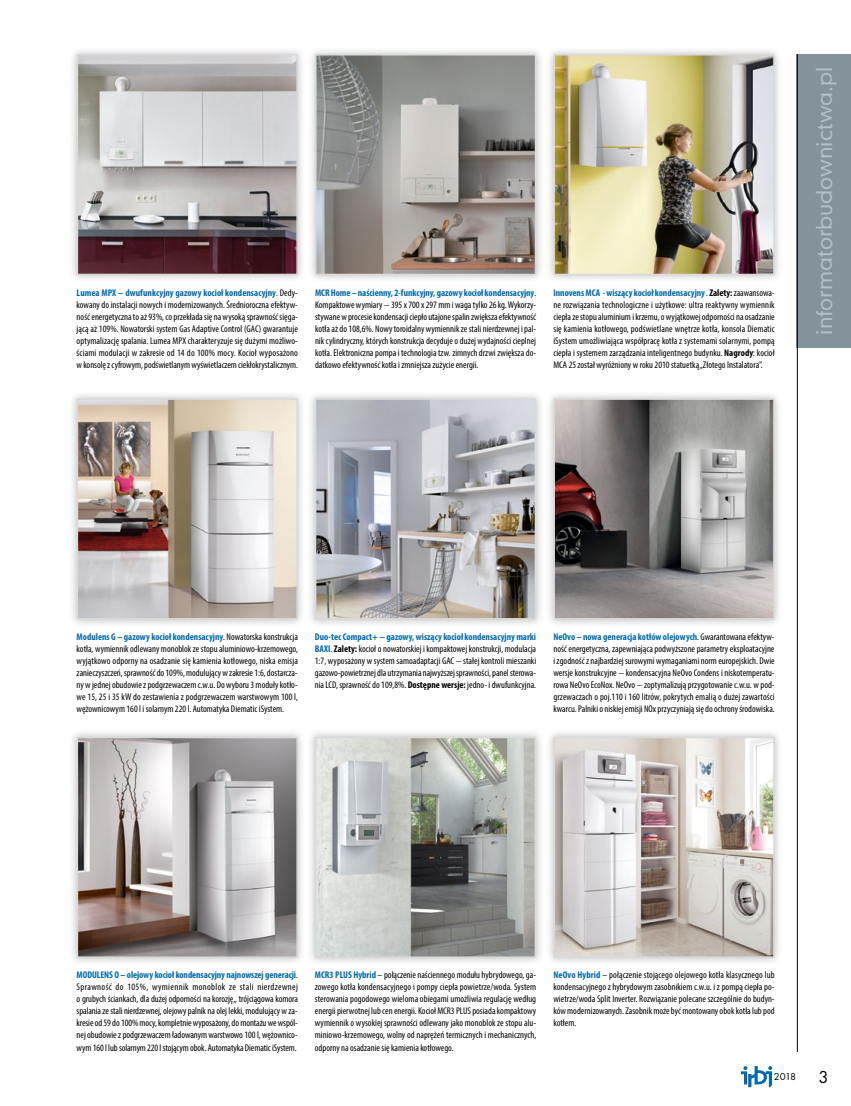
<style>
.page{position:relative;width:851px;height:1106px;background:#fff}
.page>*{position:absolute;margin:0;border:0;box-sizing:border-box;transform-origin:0 0}
.t1{font:21px "Geometric 706 Md EU";color:#b3bec5}
.t2{font:10.5px "Futura TEE";color:#000}
.galeria{font:condensed 9.75px/12px "Myriad Pro";color:#000;text-align:justify}
.s1{font-weight:700;color:#0069aa}
.s2{font-weight:700}
.s3{font-size:18px}
</style>
<div class="page">
<div style="left:796px;top:54px;width:54px;height:293px;background:#83929b"></div>
<hr style="left:796px;top:54px;width:1px;height:998px;background:#000">
<svg style="left:741px;top:1066px;width:31px;height:21px"></svg>
<div style="left:68px;top:45px;width:238px;height:239px;background:#000;opacity:.25"></div>
<img style="left:80px;top:57px;width:215px;height:215px">
<div style="left:77px;top:54px;width:221px;height:221px;border:2px solid #dadada"></div>
<div style="left:306px;top:45px;width:239px;height:239px;background:#000;opacity:.25"></div>
<img style="left:318px;top:57px;width:215px;height:215px">
<div style="left:315px;top:54px;width:221px;height:221px;border:2px solid #dadada"></div>
<div style="left:306px;top:389px;width:238px;height:239px;background:#000;opacity:.25"></div>
<img style="left:318px;top:401px;width:215px;height:215px">
<div style="left:315px;top:398px;width:221px;height:221px;border:2px solid #dadada"></div>
<div style="left:544px;top:389px;width:239px;height:239px;background:#000;opacity:.25"></div>
<img style="left:556px;top:401px;width:215px;height:215px">
<div style="left:553px;top:398px;width:221px;height:221px;border:2px solid #dadada"></div>
<div style="left:544px;top:45px;width:239px;height:239px;background:#000;opacity:.25"></div>
<img style="left:556px;top:57px;width:215px;height:215px">
<div style="left:553px;top:54px;width:221px;height:221px;border:2px solid #dadada"></div>
<div style="left:544px;top:728px;width:239px;height:238px;background:#000;opacity:.25"></div>
<img style="left:556px;top:739px;width:215px;height:216px">
<div style="left:553px;top:736px;width:221px;height:222px;border:2px solid #dadada"></div>
<div style="left:68px;top:389px;width:238px;height:239px;background:#000;opacity:.25"></div>
<img style="left:80px;top:401px;width:215px;height:215px">
<div style="left:77px;top:398px;width:221px;height:221px;border:2px solid #dadada"></div>
<div style="left:68px;top:728px;width:238px;height:238px;background:#000;opacity:.25"></div>
<img style="left:80px;top:739px;width:215px;height:216px">
<div style="left:77px;top:736px;width:221px;height:222px;border:2px solid #dadada"></div>
<div style="left:306px;top:728px;width:238px;height:238px;background:#000;opacity:.25"></div>
<img style="left:318px;top:739px;width:215px;height:216px">
<div style="left:315px;top:736px;width:221px;height:222px;border:2px solid #dadada"></div>
<p class="galeria" style="left:77px;top:286px;width:223px"><span class="s1">Lumea MPX − dwufunkcyjny gazowy kocioł kondensacyjny</span>. Dedy&shy;kowany do instalacji nowych i modernizowanych. Średnioroczna efektyw&shy;ność energetyczna to aż 93%, co przekłada się na wysoką sprawność sięga&shy;jącą aż 109%. Nowatorski system Gas Adaptive Control (GAC) gwarantuje optymalizację spalania. Lumea MPX charakteryzuje się dużymi możliwo&shy;ściami modulacji w zakresie od 14 do 100% mocy. Kocioł wyposażono w konsolę z cyfrowym, podświetlanym wyświetlaczem ciekłokrystalicznym.</p>
<p class="galeria" style="left:315px;top:286px;width:223px"><span class="s1">MCR Home – naścienny, 2-funkcyjny, gazowy kocioł kondensacyjny</span>.<br>Kompaktowe wymiary − 395 x 700 x 297 mm i waga tylko 26 kg. Wykorzy&shy;stywane w procesie kondensacji ciepło utajone spalin zwiększa efektywność kotła aż do 108,6%. Nowy toroidalny wymiennik ze stali nierdzewnej i pal&shy;nik cylindryczny, których konstrukcja decyduje o dużej wydajności cieplnej kotła. Elektroniczna pompa i technologia tzw. zimnych drzwi zwiększa do&shy;datkowo efektywność kotła i zmniejsza zużycie energii.</p>
<p class="galeria" style="left:553px;top:286px;width:223px"><span class="s1">Innovens MCA - wiszący kocioł kondensacyjny</span> . <span class="s2">Zalety:</span> zaawansowa&shy;ne rozwiązania technologiczne i użytkowe: ultra reaktywny wymiennik ciepła ze stopu aluminium i krzemu, o wyjątkowej odporności na osadzanie się kamienia kotłowego, podświetlane wnętrze kotła, konsola Diematic iSystem umożliwiająca współpracę kotła z systemami solarnymi, pompą ciepła i systemem zarządzania inteligentnego budynku. <span class="s2">Nagrody</span>: kocioł MCA 25 został wyróżniony w roku 2010 statuetką „Złotego Instalatora”.</p>
<h1 class="t1" style="left:810px;top:335px;width:269px;rotate:-90deg">informatorbudownictwa.pl</h1>
<p class="galeria" style="left:77px;top:630px;width:223px"><span class="s1">Modulens G – gazowy kocioł kondensacyjny</span>. Nowatorska konstrukcja kotła, wymiennik odlewany monoblok ze stopu aluminiowo-krzemowego, wyjątkowo odporny na osadzanie się kamienia kotłowego, niska emisja zanieczyszczeń, sprawność do 109%, modulujący w zakresie 1:6, dostarcza&shy;ny w jednej obudowie z podgrzewaczem c.w.u. Do wyboru 3 moduły kotło&shy;we 15, 25 i 35 kW do zestawienia z podgrzewaczem warstwowym 100 l, wężownicowym 160 l i solarnym 220 l. Automatyka Diematic iSystem.</p>
<p class="galeria" style="left:315px;top:630px;width:223px"><span class="s1">Duo-tec Compact+ − gazowy, wiszący kocioł kondensacyjny marki BAXI</span>. <span class="s2">Zalety:</span> kocioł o nowatorskiej i kompaktowej konstrukcji, modulacja 1:7, wyposażony w system samoadaptacji GAC − stałej kontroli mieszanki gazowo-powietrznej dla utrzymania najwyższej sprawności, panel sterowa&shy;nia LCD, sprawność do 109,8%. <span class="s2">Dostępne wersje:</span> jedno- i dwufunkcyjna.</p>
<p class="galeria" style="left:553px;top:630px;width:223px"><span class="s1">NeOvo – nowa generacja kotłów olejowych</span>. Gwarantowana efektyw&shy;ność energetyczna, zapewniająca podwyższone parametry eksploatacyjne i zgodność z najbardziej surowymi wymaganiami norm europejskich. Dwie wersje konstrukcyjne − kondensacyjna NeOvo Condens i niskotemperatu&shy;rowa NeOvo EcoNox. NeOvo − zoptymalizują przygotowanie c.w.u. w pod&shy;grzewaczach o poj.110 i 160 litrów, pokrytych emalią o dużej zawartości kwarcu. Palniki o niskiej emisji NOx przyczyniają się do ochrony środowiska.</p>
<p class="galeria" style="left:77px;top:969px;width:223px"><span class="s1">MODULENS O – olejowy kocioł kondensacyjny najnowszej generacji</span>.<br>Sprawność do 105%, wymiennik monoblok ze stali nierdzewnej o grubych ściankach, dla dużej odporności na korozję,, trójciągowa komora spalania ze stali nierdzewnej, olejowy palnik na olej lekki, modulujący w za&shy;kresie od 59 do 100% mocy, kompletnie wyposażony, do montażu we wspól&shy;nej obudowie z podgrzewaczem ładowanym warstwowo 100 l, wężownico&shy;wym 160 l lub solarnym 220 l stojącym obok. Automatyka Diematic iSystem.</p>
<p class="galeria" style="left:315px;top:969px;width:223px"><span class="s1">MCR3 PLUS Hybrid</span> – połączenie naściennego modułu hybrydowego, ga&shy;zowego kotła kondensacyjnego i pompy ciepła powietrze/woda. System sterowania pogodowego wieloma obiegami umożliwia regulację według energii pierwotnej lub cen energii. Kocioł MCR3 PLUS posiada kompaktowy wymiennik o wysokiej sprawności odlewany jako monoblok ze stopu alu&shy;miniowo-krzemowego, wolny od naprężeń termicznych i mechanicznych, odporny na osadzanie się kamienia kotłowego.</p>
<p class="galeria" style="left:553px;top:969px;width:223px"><span class="s1">NeOvo Hybrid</span> – połączenie stojącego olejowego kotła klasycznego lub kondensacyjnego z hybrydowym zasobnikiem c.w.u. i z pompą ciepła po&shy;wietrze/woda Split Inverter. Rozwiązanie polecane szczególnie do budyn&shy;ków modernizowanych. Zasobnik może być montowany obok kotła lub pod kotłem.</p>
<p class="t2" style="left:773px;top:1070px;width:56px">2018 <span class="s3">3</span></p>
</div>
